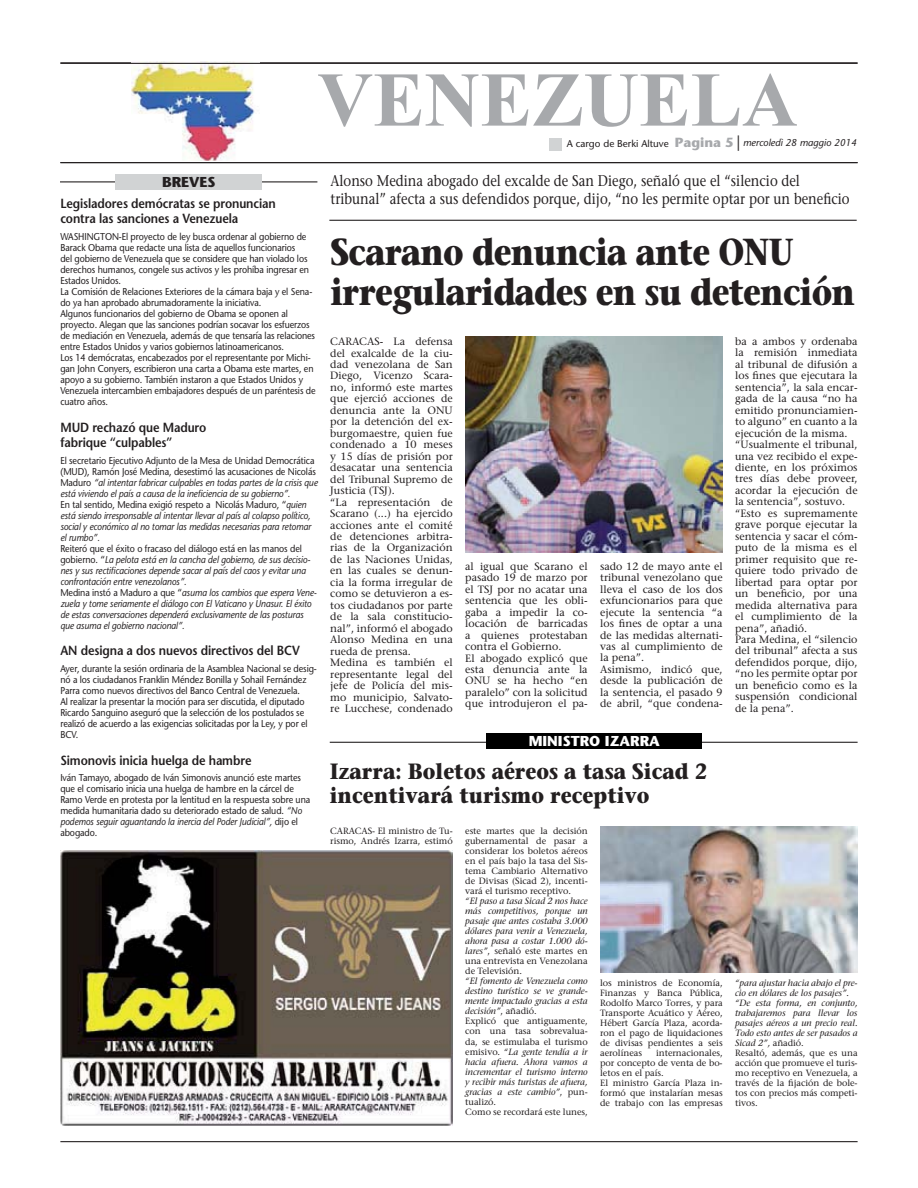
<style>
.page{position:relative;width:918px;height:1188px;background:#fff}
.page>*{position:absolute;margin:0;border:0;box-sizing:border-box;transform-origin:0 0}
.t1{font:700 77.25px "Times New Roman";color:#a7a9ac}
.t2{font:700 37.5px/39.8px "Stone Serif";letter-spacing:-.025em;color:#231f20;scale:.85 1}
.t3{font:700 22.05px/24.3px "Stone Serif";color:#231f20;scale:.89 1}
.t4{font:15.45px/17.7px "Stone Serif";color:#231f20;scale:.85 1}
.t5{font:700 14.4px "Stone Sans";color:#fff}
.t6{font:700 14.4px "Stone Sans";color:#231f20}
.t7{font:600 13.2px/15.5px "Stone Sans";letter-spacing:-.01em;color:#231f20;scale:.9 1}
.t8{font:10.65px/11.4px "Stone Serif";color:#231f20}
.t9{font:9.9px/11.1px "Stone Sans";letter-spacing:-.01em;color:#231f20;scale:.9 1}
.t10{font:italic 9.9px/11.1px "Stone Sans";letter-spacing:-.01em;color:#231f20;scale:.9 1}
.t11{font:italic 9.9px "Stone Sans";letter-spacing:-.01em;color:#231f20}
.t12{font:italic 9px/10.1px "Stone Serif";letter-spacing:-.005em;color:#231f20}
.t13{font:9px/10.1px "Stone Serif";letter-spacing:-.005em;color:#231f20}
.s1{font-style:normal}
.s2{font-weight:700;font-style:normal;font-size:13.2px;color:#a7a9ac}
.s3{font-style:normal;font-size:15.45px}
.s4{font-style:italic}
</style>
<div class="page">
<hr style="left:60px;top:1141px;width:798px;height:1px;background:#231f20">
<hr style="left:60px;top:181px;width:257px;height:1px;background:#231f20">
<div style="left:116px;top:174px;width:146px;height:16px;background:#d1d3d4"></div>
<hr style="left:329px;top:220px;width:528px;height:1px;background:#231f20">
<div style="left:549px;top:138px;width:13px;height:13px;background:#d1d3d4"></div>
<img style="left:131px;top:62px;width:129px;height:99px">
<hr style="left:60px;top:63px;width:798px;height:1px;background:#231f20">
<hr style="left:60px;top:162px;width:798px;height:1px;background:#231f20">
<hr style="left:330px;top:742px;width:528px;height:1px;background:#231f20">
<div style="left:486px;top:733px;width:216px;height:15px;background:#000"></div>
<img style="left:60px;top:850px;width:393px;height:275px">
<img style="left:465px;top:337px;width:258px;height:216px">
<img style="left:600px;top:827px;width:258px;height:145px">
<h1 class="t1" style="left:317px;top:74px;width:482px">VENEZUELA</h1>
<p class="t11" style="left:567px;top:139px;width:291px"><span class="s1">A cargo de Berki Altuve</span> <span class="s2">Pagina 5</span> <span class="s3">|</span> mercoledì 28 maggio 2014</p>
<h3 class="t6" style="left:162px;top:176px;width:55px">BREVES</h3>
<h3 class="t4" style="left:331px;top:173px;width:612px">Alonso Medina abogado del excalde de San Diego, señaló que el “silencio del tribunal” afecta a sus defendidos porque, dijo, “no les permite optar por un beneficio</h3>
<h2 class="t2" style="left:331px;top:236px;width:619px">Scarano denuncia ante ONU irregularidades en su detención</h2>
<p class="t7" style="left:60px;top:197px;width:241px">Legisladores demócratas se pronuncian contra las sanciones a Venezuela</p>
<p class="t9" style="left:60px;top:232px;width:285px">WASHINGTON-El proyecto de ley busca ordenar al gobierno de Barack Obama que redacte una lista de aquellos funcionarios<br>del gobierno de Venezuela que se considere que han violado los derechos humanos, congele sus activos y les prohíba ingresar en Estados Unidos.<br>La Comisión de Relaciones Exteriores de la cámara baja y el Sena&shy;do ya han aprobado abrumadoramente la iniciativa.<br>Algunos funcionarios del gobierno de Obama se oponen al proyecto. Alegan que las sanciones podrían socavar los esfuerzos de mediación en Venezuela, además de que tensaría las relaciones entre Estados Unidos y varios gobiernos latinoamericanos.<br>Los 14 demócratas, encabezados por el representante por Michi&shy;gan John Conyers, escribieron una carta a Obama este martes, en apoyo a su gobierno. También instaron a que Estados Unidos y Venezuela intercambien embajadores después de un paréntesis de cuatro años.</p>
<p class="t7" style="left:60px;top:421px;width:164px">MUD rechazó que Maduro fabrique “culpables”</p>
<p class="t10" style="left:60px;top:456px;width:288px"><span class="s1">El secretario Ejecutivo Adjunto de la Mesa de Unidad Democrática (MUD), Ramón José Medina, desestimó las acusaciones de Nicolás Maduro</span> “al intentar fabricar culpables en todas partes de la crisis que está viviendo el país a causa de la ineficiencia de su gobierno”.<br><span class="s1">En tal sentido, Medina exigió respeto a Nicolás Maduro, “</span>quien está siendo irresponsable al intentar llevar al país al colapso político, social y económico al no tomar las medidas necesarias para retomar el rumbo”.</p>
<p class="t10" style="left:60px;top:544px;width:286px"><span class="s1">Reiteró que el éxito o fracaso del diálogo está en las manos del gobierno. “</span>La pelota está en la cancha del gobierno, de sus decisio&shy;nes y sus rectificaciones depende sacar al país del caos y evitar una confrontación entre venezolanos”.<br><span class="s1">Medina instó a Maduro a que “</span>asuma los cambios que espera Vene&shy;zuela y tome seriamente el diálogo con El Vaticano y Unasur. El éxito de estas conversaciones dependerá exclusivamente de las posturas que asuma el gobierno nacional”.</p>
<p class="t7" style="left:60px;top:645px;width:268px">AN designa a dos nuevos directivos del BCV</p>
<p class="t9" style="left:60px;top:664px;width:287px">Ayer, durante la sesión ordinaria de la Asamblea Nacional se desig&shy;nó a los ciudadanos Franklin Méndez Bonilla y Sohail Fernández Parra como nuevos directivos del Banco Central de Venezuela.<br>Al realizar la presentar la moción para ser discutida, el diputado Ricardo Sanguino aseguró que la selección de los postulados se realizó de acuerdo a las exigencias solicitadas por la Ley, y por el BCV.</p>
<p class="t7" style="left:60px;top:754px;width:214px">Simonovis inicia huelga de hambre</p>
<p class="t9" style="left:60px;top:773px;width:279px">Iván Tamayo, abogado de Iván Simonovis anunció este martes que el comisario inicia una huelga de hambre en la cárcel de Ramo Verde en protesta por la lentitud en la respuesta sobre una medida humanitaria dado su deteriorado estado de salud. <span class="s4">“No podemos seguir aguantando la inercia del Poder Judicial”,</span> dijo el abogado.</p>
<p class="t8" style="left:735px;top:337px;width:124px">ba a ambos y ordenaba la remisión inmediata al tribunal de difusión a los fines que ejecutara la sentencia”, la sala encar&shy;gada de la causa “no ha emitido pronunciamien&shy;to alguno” en cuanto a la ejecución de la misma. “Usualmente el tribunal, una vez recibido el expe&shy;diente, en los próximos tres días debe proveer, acordar la ejecución de la sentencia”, sostuvo. “Esto es supremamente grave porque ejecutar la sentencia y sacar el cóm&shy;puto de la misma es el primer requisito que re&shy;quiere todo privado de libertad para optar por un beneficio, por una medida alternativa para el cumplimiento de la pena”, añadió.<br>Para Medina, el “silencio del tribunal” afecta a sus defendidos porque, dijo, “no les permite optar por un beneficio como es la suspensión condicional de la pena”.</p>
<p class="t8" style="left:330px;top:337px;width:124px">CARACAS- La defensa del exalcalde de la ciu&shy;dad venezolana de San<br>Diego, Vicenzo Scara&shy;no, informó este martes que ejerció acciones de denuncia ante la ONU por la detención del ex&shy;burgomaestre, quien fue condenado a 10 meses y 15 días de prisión por desacatar una sentencia del Tribunal Supremo de<br>Justicia (TSJ).<br>“La representación de<br>Scarano (...) ha ejercido acciones ante el comité de detenciones arbitra&shy;rias de la Organización de las Naciones Unidas, en las cuales se denun&shy;cia la forma irregular de como se detuvieron a es&shy;tos ciudadanos por parte de la sala constitucio&shy;nal”, informó el abogado<br>Alonso Medina en una rueda de prensa.<br>Medina es también el representante legal del jefe de Policía del mis&shy;mo municipio, Salvato&shy;re Lucchese, condenado</p>
<p class="t8" style="left:465px;top:562px;width:124px">al igual que Scarano el pasado 19 de marzo por el TSJ por no acatar una sentencia que les obli&shy;gaba a impedir la co&shy;locación de barricadas a quienes protestaban contra el Gobierno.<br>El abogado explicó que esta denuncia ante la<br>ONU se ha hecho “en paralelo” con la solicitud que introdujeron el pa-</p>
<p class="t8" style="left:600px;top:561px;width:124px">sado 12 de mayo ante el tribunal venezolano que lleva el caso de los dos exfuncionarios para que ejecute la sentencia “a los fines de optar a una de las medidas alternati&shy;vas al cumplimiento de la pena”.<br>Asimismo, indicó que, desde la publicación de la sentencia, el pasado 9 de abril, “que condena-</p>
<h3 class="t5" style="left:529px;top:735px;width:133px">MINISTRO IZARRA</h3>
<h3 class="t3" style="left:330px;top:762px;width:426px">Izarra: Boletos aéreos a tasa Sicad 2 incentivará turismo receptivo</h3>
<p class="t13" style="left:330px;top:826px;width:124px">CARACAS- El ministro de Tu&shy;rismo, Andrés Izarra, estimó</p>
<p class="t13" style="left:465px;top:826px;width:124px;text-align:justify">este martes que la decisión gubernamental de pasar a considerar los boletos aéreos en el país bajo la tasa del Sis&shy;tema Cambiario Alternativo de Divisas (Sicad 2), incenti&shy;vará el turismo receptivo.</p>
<p class="t12" style="left:465px;top:897px;width:124px;text-align:justify">“El paso a tasa Sicad 2 nos hace más competitivos, porque un pasaje que antes costaba 3.000 dólares para venir a Venezuela, ahora pasa a costar 1.000 dó&shy;lares”<span class="s1">, señaló este martes en una entrevista en Venezolana de Televisión.</span></p>
<p class="t12" style="left:465px;top:977px;width:124px">“El fomento de Venezuela como destino turístico se ve grande&shy;mente impactado gracias a esta decisión”<span class="s1">, añadió.<br>Explicó que antiguamente, con una tasa sobrevalua&shy;da, se estimulaba el turismo emisivo.</span> “La gente tendía a ir hacia afuera. Ahora vamos a incrementar el turismo interno y recibir más turistas de afuera, gracias a este cambio”<span class="s1">, pun&shy;tualizó.<br>Como se recordará este lunes,</span></p>
<p class="t13" style="left:600px;top:979px;width:124px;text-align:justify">los ministros de Economía, Finanzas y Banca Pública, Rodolfo Marco Torres, y para Transporte Acuático y Aéreo, Hébert García Plaza, acorda&shy;ron el pago de liquidaciones de divisas pendientes a seis aerolíneas</p>
<p class="t12" style="left:735px;top:979px;width:124px">“para ajustar hacia abajo el pre&shy;cio en dólares de los pasajes”. “De esta forma, en conjunto, trabajaremos para llevar los pasajes aéreos a un precio real.<br>Todo esto antes de ser pasados a<br>Sicad 2”, <span class="s1">añadió.<br>Resaltó, además, que es una acción que promueve el turis&shy;mo receptivo en Venezuela, a través de la fijación de bole&shy;tos con precios más competi&shy;tivos.</span></p>
<p class="t13" style="left:600px;top:1049px;width:124px;text-indent:56px">internacionales, por concepto de venta de bo&shy;letos en el país.<br>El ministro García Plaza in&shy;formó que instalarían mesas de trabajo con las empresas</p>
</div>
